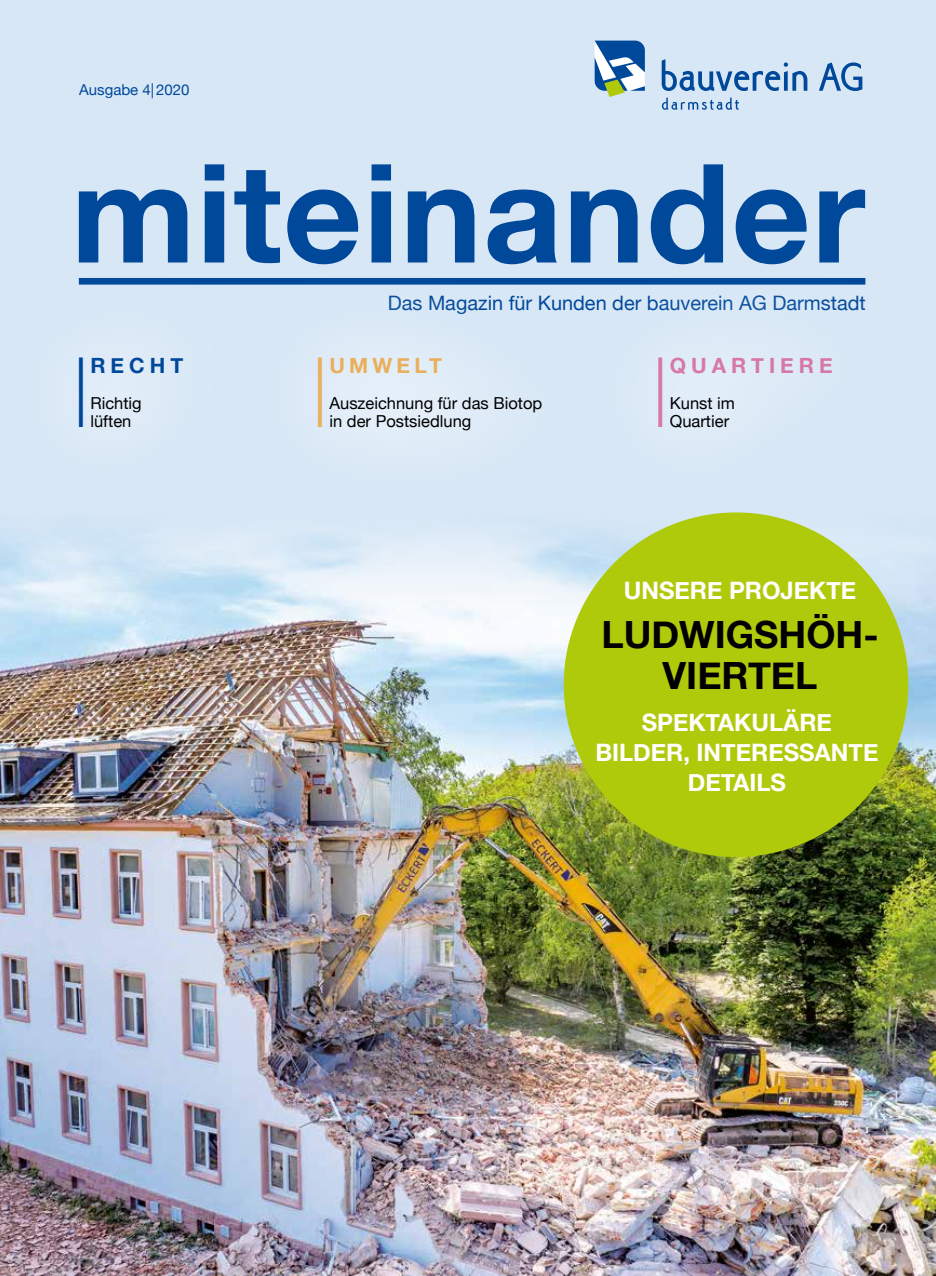
<style>
.page{position:relative;width:936px;height:1276px;background:#fff}
.page>*{position:absolute;margin:0;border:0;box-sizing:border-box;transform-origin:0 0}
.t1{font:700 137.4px "Helvetica Neue";letter-spacing:.01em;color:#00489a}
.t2{font:700 96.6px "Helvetica Neue";color:#00489a;scale:.25 1}
.t3{font:700 96.6px "Helvetica Neue";color:#e9af5d;scale:.25 1}
.t4{font:700 96.6px "Helvetica Neue";color:#d678a6;scale:.25 1}
.t5{font:700 37.5px/40.5px "Helvetica Neue";color:#000;text-align:center}
.t6{font:700 24px/30px "Helvetica Neue";color:#fff;text-align:center}
.t7{font:700 21px "Helvetica Neue";letter-spacing:.24em;color:#d678a6}
.t8{font:700 21px "Helvetica Neue";letter-spacing:.2em;color:#e9af5d}
.t9{font:700 21px "Helvetica Neue";letter-spacing:.24em;color:#00489a}
.t10{font:19.95px "Helvetica Neue";color:#00489a}
.t11{font:16.5px/18px "Helvetica Neue";color:#000}
.t12{font:15px "Helvetica Neue";color:#00489a}
</style>
<div class="page">
<div style="left:0;top:0;width:935px;height:1276px;background:#d7e7f6"></div>
<img style="left:0;top:518px;width:935px;height:758px">
<svg style="left:594px;top:41px;width:50px;height:56px;background:#759db8"></svg>
<svg style="left:661px;top:59px;width:146px;height:32px"></svg>
<svg style="left:819px;top:62px;width:43px;height:29px"></svg>
<svg style="left:662px;top:97px;width:77px;height:13px"></svg>
<div style="left:563px;top:512px;width:345px;height:345px;background:#afca0b;border-radius:50%"></div>
<p class="t12" style="left:79px;top:79px;width:112px">Ausgabe 4|2020</p>
<h1 class="t1" style="left:71px;top:106px;width:796px">miteinander</h1>
<p class="t10" style="left:388px;top:289px;width:479px">Das Magazin für Kunden der bauverein AG Darmstadt</p>
<h2 class="t2" style="left:77px;top:317px;width:30px">I</h2>
<p class="t9" style="left:90px;top:349px;width:94px">RECHT</p>
<p class="t11" style="left:90px;top:395px;width:53px">Richtig lüften</p>
<h2 class="t3" style="left:316px;top:317px;width:30px">I</h2>
<p class="t8" style="left:329px;top:349px;width:114px">UMWELT</p>
<p class="t11" style="left:329px;top:395px;width:214px">Auszeichnung für das Biotop in der Postsiedlung</p>
<h2 class="t4" style="left:657px;top:317px;width:30px">I</h2>
<p class="t7" style="left:669px;top:349px;width:164px">QUARTIERE</p>
<p class="t11" style="left:669px;top:395px;width:67px">Kunst im<br>Quartier</p>
<h3 class="t6" style="left:623px;top:576px;width:234px">UNSERE PROJEKTE</h3>
<h3 class="t5" style="left:601px;top:616px;width:279px">LUDWIGSHÖH-<br>VIERTEL</h3>
<h3 class="t6" style="left:595px;top:708px;width:284px">SPEKTAKULÄRE<br>BILDER, INTERESSANTE<br>DETAILS</h3>
</div>
